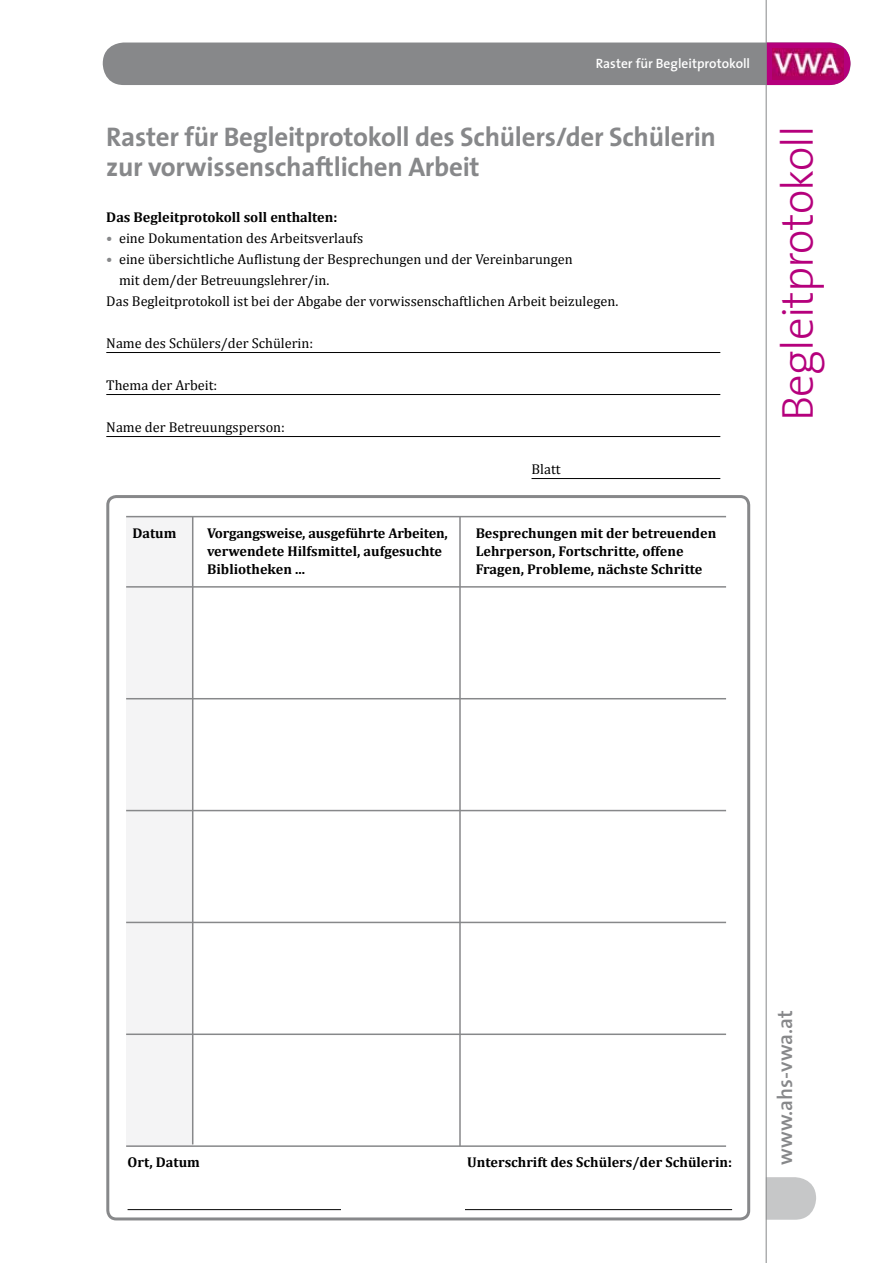
<style>
.page{position:relative;width:893px;height:1263px;background:#fff}
.page>*{position:absolute;margin:0;border:0;box-sizing:border-box;transform-origin:0 0}
.t1{font:300 45px "The Sans";letter-spacing:-.02em;color:#b5007c}
.t2{font:700 27px/30px "The Sans";letter-spacing:-.01em;color:#87888a}
.t3{font:600 21px "The Sans";color:#87888a}
.t4{font:14.25px "Cambria";color:#000}
.t5{font:700 14.25px "Cambria";color:#000}
.t6{font:600 13.5px "The Sans";color:#fff}
.s1{color:#87888a}
</style>
<div class="page">
<div style="left:126px;top:516px;width:67px;height:630px;background:#f4f4f5"></div>
<svg style="left:767px;top:1177px;width:49px;height:43px"></svg>
<div style="left:103px;top:43px;width:747px;height:42px;background:#87888a;border-radius:21px"></div>
<svg style="left:767px;top:43px;width:83px;height:42px"></svg>
<hr style="left:766px;top:0;width:1px;height:1263px;background:#87888a">
<img style="left:772px;top:49px;width:71px;height:30px">
<div style="left:106px;top:495px;width:644px;height:725px;border:3px solid #87888a;border-radius:9px"></div>
<hr style="left:106px;top:352px;width:614px;height:1px;background:#000">
<hr style="left:106px;top:394px;width:614px;height:1px;background:#000">
<hr style="left:106px;top:436px;width:614px;height:1px;background:#000">
<hr style="left:531px;top:478px;width:189px;height:1px;background:#000">
<hr style="left:126px;top:516px;width:600px;height:1px;background:#87888a">
<hr style="left:126px;top:586px;width:600px;height:2px;background:#87888a">
<hr style="left:126px;top:698px;width:600px;height:1px;background:#87888a">
<hr style="left:126px;top:810px;width:600px;height:1px;background:#87888a">
<hr style="left:126px;top:922px;width:600px;height:1px;background:#87888a">
<hr style="left:126px;top:1033px;width:600px;height:2px;background:#87888a">
<hr style="left:192px;top:517px;width:1px;height:627px;background:#87888a">
<hr style="left:459px;top:517px;width:2px;height:629px;background:#87888a">
<hr style="left:128px;top:1209px;width:604px;height:1px;background:#000">
<hr style="left:126px;top:1145px;width:600px;height:2px;background:#87888a">
<div style="left:341px;top:1191px;width:123px;height:24px;background:#fff"></div>
<p class="t6" style="left:596px;top:52px;width:156px">Raster für Begleitprotokoll</p>
<h2 class="t2" style="left:106px;top:121px;width:611px">Raster für Begleitprotokoll des Schülers/der Schülerin zur vorwissenschaftlichen Arbeit</h2>
<p class="t5" style="left:106px;top:208px;width:233px">Das Begleitprotokoll soll enthalten:</p>
<p class="t4" style="left:106px;top:230px;width:258px"><span class="s1">•</span> eine Dokumentation des Arbeitsverlaufs</p>
<p class="t4" style="left:106px;top:251px;width:468px"><span class="s1">•</span> eine übersichtliche Auflistung der Besprechungen und der Vereinbarungen</p>
<p class="t4" style="left:119px;top:272px;width:212px">mit dem/der Betreuungslehrer/in.</p>
<p class="t4" style="left:106px;top:293px;width:513px">Das Begleitprotokoll ist bei der Abgabe der vorwissenschaftlichen Arbeit beizulegen.</p>
<p class="t4" style="left:106px;top:335px;width:209px">Name des Schülers/der Schülerin:</p>
<p class="t4" style="left:106px;top:377px;width:113px">Thema der Arbeit:</p>
<p class="t4" style="left:106px;top:419px;width:180px">Name der Betreuungsperson:</p>
<p class="t4" style="left:531px;top:461px;width:31px">Blatt</p>
<p class="t5" style="left:132px;top:525px;width:46px">Datum</p>
<p class="t5" style="left:207px;top:525px;width:242px">Vorgangsweise, ausgeführte Arbeiten,</p>
<p class="t5" style="left:476px;top:525px;width:242px">Besprechungen mit der betreuenden</p>
<p class="t5" style="left:207px;top:543px;width:236px">verwendete Hilfsmittel, aufgesuchte</p>
<p class="t5" style="left:476px;top:543px;width:209px">Lehrperson, Fortschritte, offene</p>
<p class="t5" style="left:207px;top:561px;width:99px">Bibliotheken ...</p>
<p class="t5" style="left:476px;top:561px;width:228px">Fragen, Probleme, nächste Schritte</p>
<h1 class="t1" style="left:760px;top:421px;width:297px;rotate:-90deg">Begleitprotokoll</h1>
<p class="t5" style="left:128px;top:1153px;width:74px">Ort, Datum</p>
<p class="t5" style="left:467px;top:1153px;width:266px">Unterschrift des Schülers/der Schülerin:</p>
<h3 class="t3" style="left:767px;top:1165px;width:156px;rotate:-90deg">www.ahs-vwa.at</h3>
</div>
